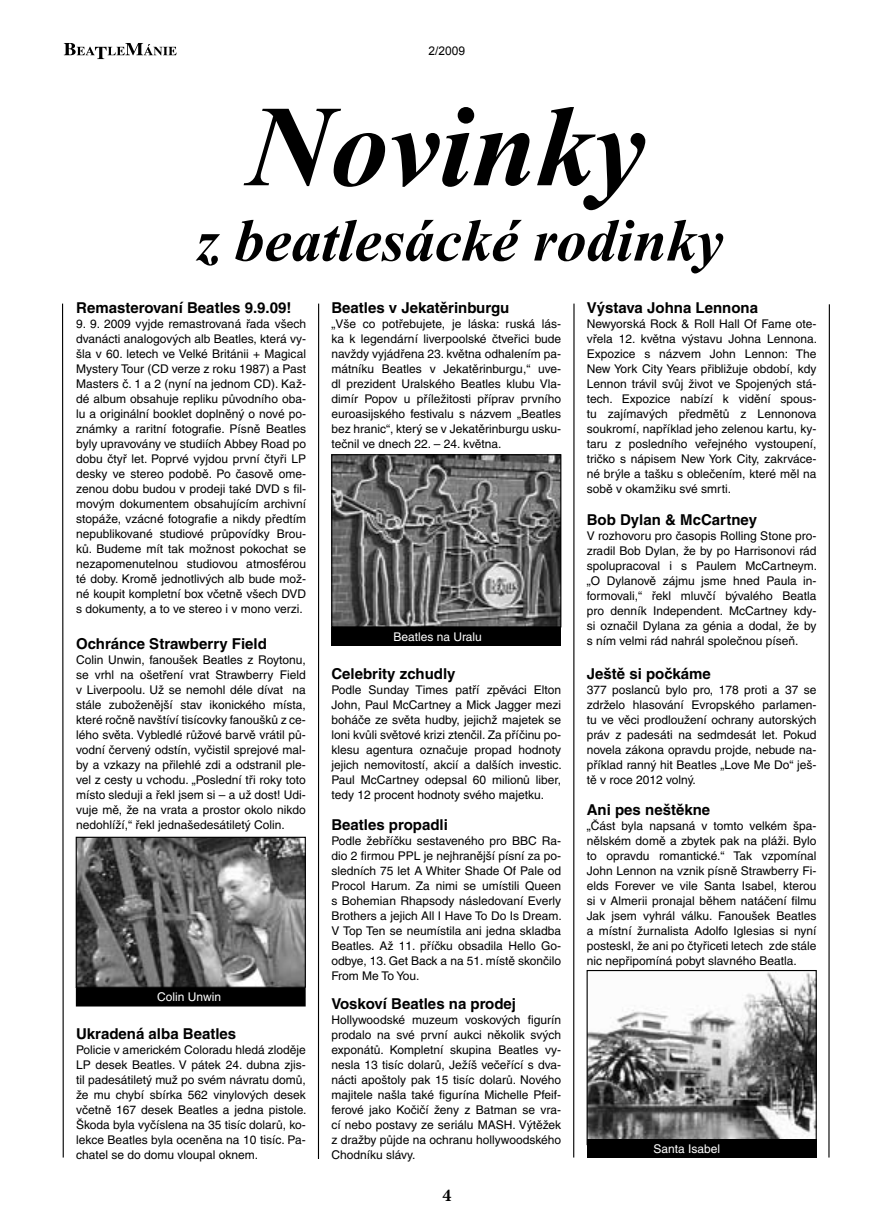
<style>
.page{position:relative;width:881px;height:1231px;background:#fff}
.page>*{position:absolute;margin:0;border:0;box-sizing:border-box;transform-origin:0 0}
.t1{font:italic 700 115.5px "Times New Roman";color:#000}
.t2{font:italic 700 60px "Times New Roman";color:#000}
.t3{font:700 15px "Helvetica CE";color:#000}
.t4{font:12px/15px "Helvetica CE";color:#000;text-align:justify}
.t5{font:12px "Helvetica CE";color:#fff}
.t6{font:12px "Arial";color:#000}
.s1{color:#000}
</style>
<div class="page">
<svg style="left:64px;top:43px;width:113px;height:16px"></svg>
<img style="left:333px;top:456px;width:226px;height:169px">
<div style="left:331px;top:454px;width:230px;height:173px;border:1px solid #000"></div>
<div style="left:331px;top:627px;width:230px;height:19px;background:#000"></div>
<img style="left:588px;top:972px;width:226px;height:167px">
<div style="left:586px;top:970px;width:230px;height:175px;border:1px solid #000"></div>
<div style="left:586px;top:1139px;width:230px;height:19px;background:#000"></div>
<hr style="left:573px;top:304px;width:1px;height:853px;background:#000">
<hr style="left:828px;top:304px;width:1px;height:853px;background:#000">
<hr style="left:318px;top:304px;width:1px;height:855px;background:#000">
<svg style="left:62px;top:303px;width:2px;height:855px;background:#6f6f6f"></svg>
<div style="left:76px;top:987px;width:229px;height:19px;background:#000"></div>
<img style="left:78px;top:839px;width:226px;height:147px">
<div style="left:76px;top:837px;width:230px;height:151px;border:1px solid #000"></div>
<p class="t6" style="left:428px;top:43px;width:38px">2/2009</p>
<h1 class="t1" style="left:247px;top:66px;width:399px">Novinky</h1>
<h2 class="t2" style="left:196px;top:199px;width:528px">z beatlesácké rodinky</h2>
<p class="t3" style="left:76px;top:299px;width:217px">Remasterovaní Beatles 9.9.09!</p>
<p class="t4" style="left:76px;top:316px;width:231px">9. 9. 2009 vyjde remastrovaná řada všech dvanácti analogových alb Beatles, která vy&shy;šla v 60. letech ve Velké Británii + Magical Mystery Tour (CD verze z roku 1987) a Past Masters č. 1 a 2 (nyní na jednom CD). Kaž&shy;dé album obsahuje repliku původního oba&shy;lu a originální booklet doplněný o nové po&shy;známky a raritní fotografie. Písně Beatles byly upravovány ve studiích Abbey Road po dobu čtyř let. Poprvé vyjdou první čtyři LP desky ve stereo podobě. Po časově ome&shy;zenou dobu budou v prodeji také DVD s fil&shy;movým dokumentem obsahujícím archivní stopáže, vzácné fotografie a nikdy předtím nepublikované studiové průpovídky Brou&shy;ků. Budeme mít tak možnost pokochat se nezapomenutelnou studiovou atmosférou té doby. Kromě jednotlivých alb bude mož&shy;né koupit kompletní box včetně všech DVD s dokumenty, a to ve stereo i v mono verzi.</p>
<p class="t3" style="left:76px;top:635px;width:192px">Ochránce Strawberry Field</p>
<p class="t4" style="left:76px;top:652px;width:231px">Colin Unwin, fanoušek Beatles z Roytonu, se vrhl na ošetření vrat Strawberry Field v Liverpoolu. Už se nemohl déle dívat na stále zuboženější stav ikonického místa, které ročně navštíví tisícovky fanoušků z ce&shy;lého světa. Vybledlé růžové barvě vrátil pů&shy;vodní červený odstín, vyčistil sprejové mal&shy;by a vzkazy na přilehlé zdi a odstranil ple&shy;vel z cesty u vchodu. „Poslední tři roky toto místo sleduji a řekl jsem si – a už dost! Udi&shy;vuje mě, že na vrata a prostor okolo nikdo nedohlíží,“ řekl jednašedesátiletý Colin.</p>
<p class="t5" style="left:157px;top:990px;width:66px">Colin Unwin</p>
<p class="t3" style="left:76px;top:1025px;width:162px">Ukradená alba Beatles</p>
<p class="t4" style="left:76px;top:1042px;width:232px">Policie v americkém Coloradu hledá zloděje LP desek Beatles. V pátek 24. dubna zjis&shy;til padesátiletý muž po svém návratu domů, že mu chybí sbírka 562 vinylových desek včetně 167 desek Beatles a jedna pistole.<br>Škoda byla vyčíslena na 35 tisíc dolarů, ko&shy;lekce Beatles byla oceněna na 10 tisíc. Pa&shy;chatel se do domu vloupal oknem.</p>
<p class="t3" style="left:331px;top:299px;width:179px">Beatles v Jekatěrinburgu</p>
<p class="t4" style="left:331px;top:316px;width:231px">„Vše co potřebujete, je láska: ruská lás&shy;ka k legendární liverpoolské čtveřici bude navždy vyjádřena 23. května odhalením pa&shy;mátníku Beatles v Jekatěrinburgu,“ uve&shy;dl prezident Uralského Beatles klubu Vla&shy;dimír Popov u příležitosti příprav prvního euroasijského festivalu s názvem „Beatles bez hranic“, který se v Jekatěrinburgu usku&shy;tečnil ve dnech 22. – 24. května.</p>
<p class="t5" style="left:393px;top:630px;width:169px">Beatles na Uralu<span class="s1">e Wenston-Su-</span></p>
<p class="t3" style="left:331px;top:665px;width:125px">Celebrity zchudly</p>
<p class="t4" style="left:331px;top:682px;width:232px">Podle Sunday Times patří zpěváci Elton John, Paul McCartney a Mick Jagger mezi boháče ze světa hudby, jejichž majetek se loni kvůli světové krizi ztenčil. Za příčinu po&shy;klesu agentura označuje propad hodnoty jejich nemovitostí, akcií a dalších investic.<br>Paul McCartney odepsal 60 milionů liber, tedy 12 procent hodnoty svého majetku.</p>
<p class="t3" style="left:331px;top:816px;width:118px">Beatles propadli</p>
<p class="t4" style="left:331px;top:833px;width:232px">Podle žebříčku sestaveného pro BBC Ra&shy;dio 2 firmou PPL je nejhranější písní za po&shy;sledních 75 let A Whiter Shade Of Pale od Procol Harum. Za nimi se umístili Queen s Bohemian Rhapsody následovaní Everly Brothers a jejich All I Have To Do Is Dream.<br>V Top Ten se neumístila ani jedna skladba Beatles. Až 11. příčku obsadila Hello Go&shy;odbye, 13. Get Back a na 51. místě skončilo From Me To You.</p>
<p class="t3" style="left:331px;top:995px;width:186px">Voskoví Beatles na prodej</p>
<p class="t4" style="left:331px;top:1012px;width:231px">Hollywoodské muzeum voskových figurín prodalo na své první aukci několik svých exponátů. Kompletní skupina Beatles vy&shy;nesla 13 tisíc dolarů, Ježíš večeřící s dva&shy;nácti apoštoly pak 15 tisíc dolarů. Nového majitele našla také figurína Michelle Pfeif&shy;ferové jako Kočičí ženy z Batman se vra&shy;cí nebo postavy ze seriálu MASH. Výtěžek z dražby půjde na ochranu hollywoodského Chodníku slávy.</p>
<p class="t3" style="left:586px;top:299px;width:173px">Výstava Johna Lennona</p>
<p class="t4" style="left:586px;top:316px;width:232px">Newyorská Rock &amp; Roll Hall Of Fame ote&shy;vřela 12. května výstavu Johna Lennona.<br>Expozice s názvem John Lennon: The New York City Years přibližuje období, kdy Lennon trávil svůj život ve Spojených stá&shy;tech. Expozice nabízí k vidění spous&shy;tu zajímavých předmětů z Lennonova soukromí, například jeho zelenou kartu, ky&shy;taru z posledního veřejného vystoupení, tričko s nápisem New York City, zakrváce&shy;né brýle a tašku s oblečením, které měl na sobě v okamžiku své smrti.</p>
<p class="t3" style="left:586px;top:511px;width:172px">Bob Dylan &amp; McCartney</p>
<p class="t4" style="left:586px;top:528px;width:232px">V rozhovoru pro časopis Rolling Stone pro&shy;zradil Bob Dylan, že by po Harrisonovi rád spolupracoval i s Paulem McCartneym. „O Dylanově zájmu jsme hned Paula in&shy;formovali,“ řekl mluvčí bývalého Beatla pro denník Independent. McCartney kdy&shy;si označil Dylana za génia a dodal, že by s ním velmi rád nahrál společnou píseň.</p>
<p class="t3" style="left:586px;top:665px;width:125px">Ještě si počkáme</p>
<p class="t4" style="left:586px;top:682px;width:231px">377 poslanců bylo pro, 178 proti a 37 se zdrželo hlasování Evropského parlamen&shy;tu ve věci prodloužení ochrany autorských práv z padesáti na sedmdesát let. Pokud novela zákona opravdu projde, nebude na&shy;příklad ranný hit Beatles „Love Me Do“ ješ&shy;tě v roce 2012 volný.</p>
<p class="t3" style="left:586px;top:801px;width:125px">Ani pes neštěkne</p>
<p class="t4" style="left:586px;top:818px;width:231px">„Část byla napsaná v tomto velkém špa&shy;nělském domě a zbytek pak na pláži. Bylo to opravdu romantické.“ Tak vzpomínal John Lennon na vznik písně Strawberry Fi&shy;elds Forever ve vile Santa Isabel, kterou si v Almerii pronajal během natáčení filmu Jak jsem vyhrál válku. Fanoušek Beatles a místní žurnalista Adolfo Iglesias si nyní posteskl, že ani po čtyřiceti letech zde stále nic nepřipomíná pobyt slavného Beatla.</p>
<p class="t5" style="left:653px;top:1142px;width:68px">Santa Isabel</p>
</div>
